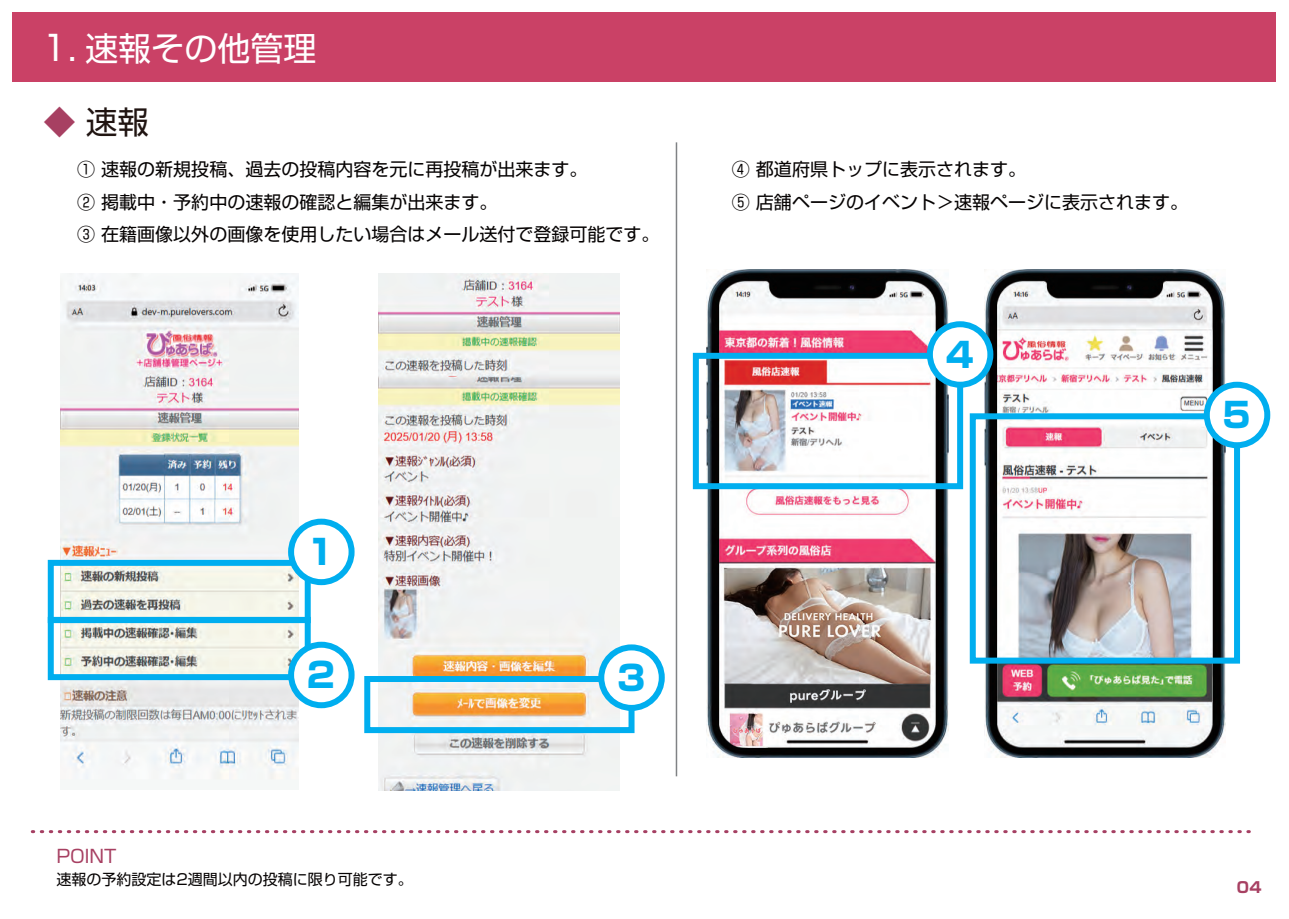
<style>
.page{position:relative;width:1289px;height:919px;background:#fff}
.page>*{position:absolute;margin:0;border:0;box-sizing:border-box;transform-origin:0 0}
.t1{font:800 34.5px "Shin Go Pro";color:#00aeef}
.t2{font:33px "Shin Go Pr 5";color:#fff}
.t3{font:31.5px "Shin Go Pr 5";color:#211512}
.t4{font:18px "Shin Go Pr 5";color:#060303}
.t5{font:18px "Shin Go Pro";color:#a74062}
.t6{font:15px "Shin Go Pr 5";color:#060303}
.t7{font:700 15px "Shin Go Pro";color:#a74062}
.s1{font-family:"Shin Go Pro";font-size:34.5px}
.s2{color:#a74062}
</style>
<div class="page">
<div style="left:13px;top:13px;width:1263px;height:69px;background:#ca4166"></div>
<svg style="left:32px;top:830px;width:1219px;height:3px"></svg>
<img style="left:60px;top:274px;width:238px;height:506px">
<div style="left:48px;top:560px;width:263px;height:63px;border:6px solid #00aeef"></div>
<div style="left:291px;top:521px;width:60px;height:61px;background:#fff;border-radius:50%"></div>
<div style="left:288px;top:518px;width:66px;height:67px;border:6px solid #00aeef;border-radius:50%"></div>
<div style="left:48px;top:617px;width:263px;height:63px;border:6px solid #00aeef"></div>
<div style="left:291px;top:644px;width:60px;height:61px;background:#fff;border-radius:50%"></div>
<div style="left:288px;top:641px;width:66px;height:67px;border:6px solid #00aeef;border-radius:50%"></div>
<img style="left:378px;top:274px;width:241px;height:516px">
<div style="left:364px;top:676px;width:270px;height:57px;border:6px solid #00aeef"></div>
<div style="left:601px;top:647px;width:60px;height:60px;background:#fff;border-radius:50%"></div>
<div style="left:598px;top:644px;width:66px;height:66px;border:6px solid #00aeef;border-radius:50%"></div>
<hr style="left:675px;top:142px;width:2px;height:634px;background:#808285">
<img style="left:706px;top:269px;width:242px;height:488px">
<img style="left:984px;top:269px;width:241px;height:488px">
<div style="left:693px;top:353px;width:270px;height:136px;border:6px solid #00aeef"></div>
<div style="left:929px;top:324px;width:61px;height:61px;background:#fff;border-radius:50%"></div>
<div style="left:926px;top:321px;width:67px;height:67px;border:6px solid #00aeef;border-radius:50%"></div>
<div style="left:969px;top:413px;width:270px;height:250px;border:6px solid #00aeef"></div>
<div style="left:1206px;top:385px;width:61px;height:60px;background:#fff;border-radius:50%"></div>
<div style="left:1203px;top:382px;width:67px;height:66px;border:6px solid #00aeef;border-radius:50%"></div>
<h2 class="t2" style="left:41px;top:21px;width:276px"><span class="s1">1.</span> 速報その他管理</h2>
<h3 class="t3" style="left:44px;top:96px;width:106px"><span class="s2">◆</span> 速報</h3>
<p class="t4" style="left:77px;top:155px;width:511px">① 速報の新規投稿、過去の投稿内容を元に再投稿が出来ます。</p>
<p class="t4" style="left:732px;top:155px;width:295px">④ 都道府県トップに表示されます。</p>
<p class="t4" style="left:77px;top:187px;width:421px">② 掲載中・予約中の速報の確認と編集が出来ます。</p>
<p class="t4" style="left:732px;top:187px;width:457px">⑤ 店舗ページのイベント＞速報ページに表示されます。</p>
<p class="t4" style="left:77px;top:219px;width:583px">③ 在籍画像以外の画像を使用したい場合はメール送付で登録可能です。</p>
<h1 class="t1" style="left:307px;top:524px;width:30px">1</h1>
<h1 class="t1" style="left:307px;top:647px;width:30px">2</h1>
<h1 class="t1" style="left:617px;top:650px;width:30px">3</h1>
<h1 class="t1" style="left:945px;top:327px;width:30px">4</h1>
<h1 class="t1" style="left:1222px;top:387px;width:30px">5</h1>
<p class="t5" style="left:56px;top:841px;width:61px">POINT</p>
<p class="t6" style="left:56px;top:867px;width:358px">速報の予約設定は2週間以内の投稿に限り可能です。</p>
<p class="t7" style="left:1236px;top:874px;width:26px">04</p>
</div>
